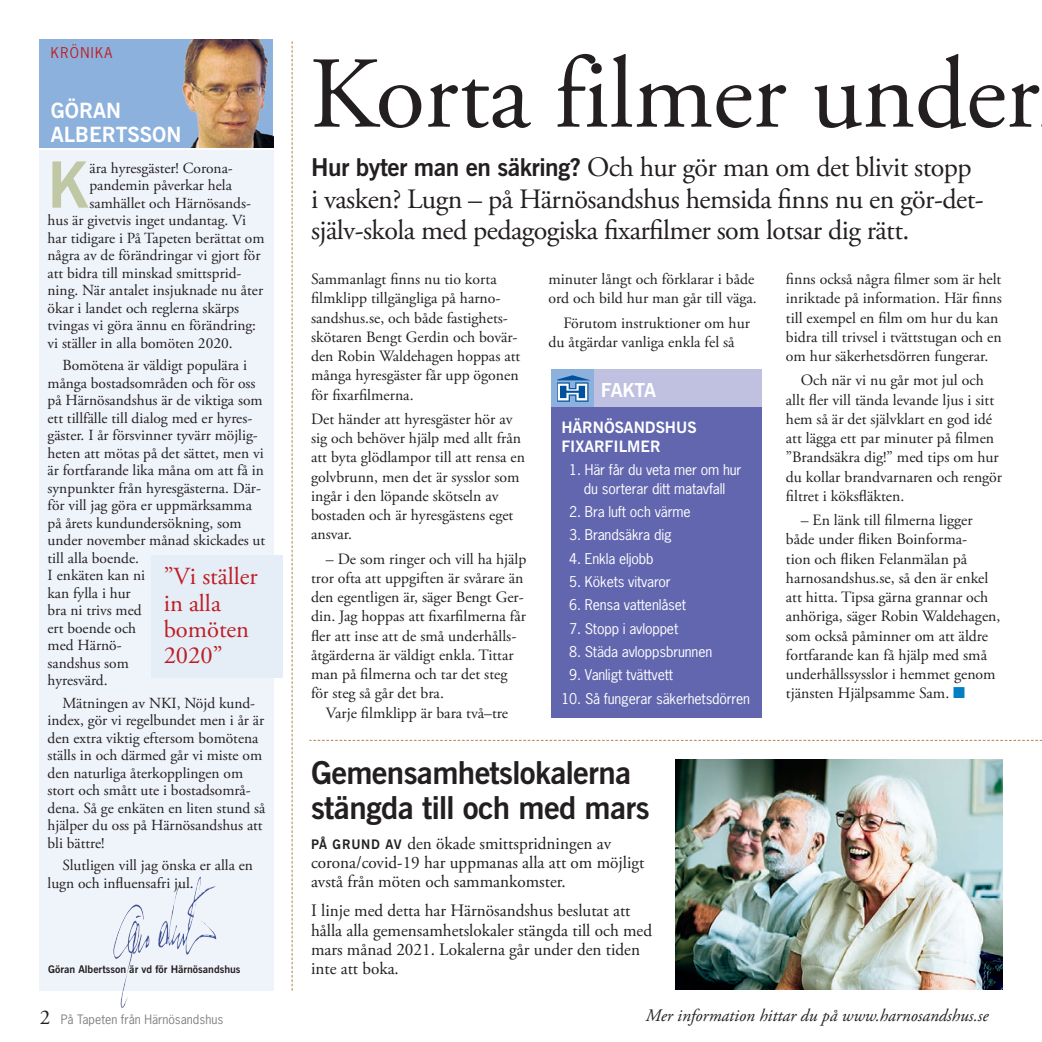
<style>
.page{position:relative;width:1042px;height:1042px;background:#fff}
.page>*{position:absolute;margin:0;border:0;box-sizing:border-box;transform-origin:0 0}
.t1{font:101.5px "Adobe Garamond Pro";letter-spacing:-.005em;color:#231f20}
.t2{font:700 63.52px "News Gothic BT";color:#c0c7a4}
.t3{font:700 31.5px/35px "News Gothic BT";letter-spacing:-.02em;color:#231f20}
.t4{font:28px/31.5px "Adobe Garamond Pro";letter-spacing:-.02em;color:#231f20}
.t5{font:24.5px/26.2px "Adobe Garamond Pro";color:#be1e23}
.t6{font:700 21px/24.5px "News Gothic BT";color:#fff}
.t7{font:700 19.25px "News Gothic BT";letter-spacing:-.04em;color:#fff}
.t8{font:17.5px/19.2px "Adobe Garamond Pro";color:#231f20}
.t9{font:italic 17.5px "Adobe Garamond Pro";color:#231f20}
.t10{font:15.75px/19.2px "Adobe Garamond Pro";color:#231f20}
.t11{font:700 15.75px/18.4px "News Gothic BT";color:#fff}
.t12{font:15.4px/17.5px "Adobe Garamond Pro";color:#231f20}
.t13{font:14px/18.4px "News Gothic";letter-spacing:-.01em;color:#fff;text-align:center}
.t14{font:14px "News Gothic";letter-spacing:.1em;color:#be1e23}
.t15{font:12.25px "News Gothic";color:#808285}
.t16{font:700 10.5px "News Gothic BT";color:#231f20}
.s1{font-family:"News Gothic BT";font-weight:700;font-size:24.5px}
.s2{font-family:"News Gothic BT";font-weight:700;font-size:13.12px}
.s3{color:#027ec3}
.s4{font-family:"Adobe Garamond Pro";font-size:21px;color:#231f20}
</style>
<div class="page">
<div style="left:40px;top:151px;width:234px;height:839px;background:#eff4fa"></div>
<div style="left:40px;top:40px;width:233px;height:108px;background:#8cb1dd"></div>
<img style="left:182px;top:40px;width:91px;height:108px">
<svg style="left:292px;top:41px;width:1px;height:949px"></svg>
<div style="left:151px;top:555px;width:131px;height:122px;background:#e5edf7"></div>
<img style="left:158px;top:884px;width:58px;height:71px">
<svg style="left:309px;top:740px;width:733px;height:1px"></svg>
<div style="left:552px;top:371px;width:210px;height:347px;background:#6166af"></div>
<div style="left:594px;top:369px;width:168px;height:38px;background:#c0c1e0"></div>
<div style="left:551px;top:369px;width:43px;height:38px;background:#8cb1dd"></div>
<svg style="left:557px;top:375px;width:34px;height:27px"></svg>
<img style="left:676px;top:759px;width:326px;height:230px">
<p class="t14" style="left:51px;top:44px;width:63px">KRÖNIKA</p>
<h3 class="t6" style="left:51px;top:98px;width:132px">GÖRAN<br>ALBERTSSON</h3>
<h2 class="t2" style="left:48px;top:146px;width:43px">K</h2>
<p class="t12" style="left:89px;top:160px;width:145px">ära hyresgäster! Corona-</p>
<p class="t12" style="left:89px;top:177px;width:144px">pandemin påverkar hela</p>
<p class="t12" style="left:89px;top:195px;width:163px">samhället och Härnösands-</p>
<p class="t12" style="left:48px;top:212px;width:200px">hus är givetvis inget undantag. Vi</p>
<p class="t12" style="left:48px;top:230px;width:218px">har tidigare i På Tapeten berättat om</p>
<p class="t12" style="left:48px;top:247px;width:214px">några av de förändringar vi gjort för</p>
<p class="t12" style="left:48px;top:265px;width:195px">att bidra till minskad smittsprid-</p>
<p class="t12" style="left:48px;top:282px;width:217px">ning. När antalet insjuknade nu åter</p>
<p class="t12" style="left:48px;top:300px;width:193px">ökar i landet och reglerna skärps</p>
<p class="t12" style="left:48px;top:317px;width:210px">tvingas vi göra ännu en förändring:</p>
<p class="t12" style="left:48px;top:335px;width:187px">vi ställer in alla bomöten 2020.</p>
<p class="t12" style="left:48px;top:357px;width:219px;text-indent:15px">Bomötena är väldigt populära i många bostadsområden och för oss på Härnösandshus är de viktiga som ett tillfälle till dialog med er hyres&shy;gäster. I år försvinner tyvärr möjlig&shy;heten att mötas på det sättet, men vi är fortfarande lika måna om att få in synpunkter från hyresgästerna. Där&shy;för vill jag göra er uppmärksamma på årets kundundersökning, som under november månad skickades ut till alla boende.<br>I enkäten kan ni<br>kan fylla i hur<br>bra ni trivs med<br>ert boende och<br>med Härnö-<br>sandshus som<br>hyresvärd.</p>
<p class="t12" style="left:48px;top:694px;width:219px;text-indent:15px">Mätningen av NKI, Nöjd kund&shy;index, gör vi regelbundet men i år är den extra viktig eftersom bomötena ställs in och därmed går vi miste om den naturliga återkopplingen om stort och smått ute i bostadsområ&shy;dena. Så ge enkäten en liten stund så hjälper du oss på Härnösandshus att bli bättre!</p>
<p class="t12" style="left:48px;top:857px;width:207px;text-indent:15px">Slutligen vill jag önska er alla en lugn och influensafri jul.</p>
<h3 class="t5" style="left:164px;top:564px;width:95px">”Vi ställer in alla bomöten<br>2020”</h3>
<p class="t16" style="left:48px;top:962px;width:194px">Göran Albertsson är vd för Härnösandshus</p>
<h1 class="t1" style="left:309px;top:33px;width:731px">Korta filmer under</h1>
<h3 class="t4" style="left:311px;top:153px;width:674px"><span class="s1">Hur byter man en säkring?</span> Och hur gör man om det blivit stopp i vasken? Lugn – på Härnösandshus hemsida finns nu en gör-det&shy;själv-skola med pedagogiska fixarfilmer som lotsar dig rätt.</h3>
<p class="t10" style="left:311px;top:270px;width:211px">Sammanlagt finns nu tio korta filmklipp tillgängliga på harno&shy;sandshus.se, och både fastighets&shy;skötaren Bengt Gerdin och bovär&shy;den Robin Waldehagen hoppas att många hyresgäster får upp ögonen för fixarfilmerna.</p>
<p class="t10" style="left:311px;top:410px;width:215px">Det händer att hyresgäster hör av sig och behöver hjälp med allt från att byta glödlampor till att rensa en golvbrunn, men det är sysslor som ingår i den löpande skötseln av bostaden och är hyresgästens eget ansvar.</p>
<p class="t10" style="left:311px;top:549px;width:217px;text-indent:15px">– De som ringer och vill ha hjälp tror ofta att uppgiften är svårare än den egentligen är, säger Bengt Ger&shy;din. Jag hoppas att fixarfilmerna får fler att inse att de små underhålls&shy;åtgärderna är väldigt enkla. Tittar man på filmerna och tar det steg för steg så går det bra.</p>
<p class="t10" style="left:326px;top:703px;width:184px">Varje filmklipp är bara två–tre</p>
<p class="t10" style="left:548px;top:270px;width:210px">minuter långt och förklarar i både ord och bild hur man går till väga.</p>
<p class="t10" style="left:548px;top:313px;width:203px;text-indent:15px">Förutom instruktioner om hur du åtgärdar vanliga enkla fel så</p>
<p class="t7" style="left:601px;top:378px;width:57px">FAKTA</p>
<p class="t11" style="left:561px;top:418px;width:137px">HÄRNÖSANDSHUS<br>FIXARFILMER</p>
<p class="t13" style="left:569px;top:460px;width:174px">1. Här får du veta mer om hur du sorterar ditt matavfall</p>
<p class="t13" style="left:569px;top:502px;width:123px">2. Bra luft och värme</p>
<p class="t13" style="left:569px;top:526px;width:104px">3. Brandsäkra dig</p>
<p class="t13" style="left:569px;top:549px;width:86px">4. Enkla eljobb</p>
<p class="t13" style="left:569px;top:572px;width:103px">5. Kökets vitvaror</p>
<p class="t13" style="left:569px;top:596px;width:118px">6. Rensa vattenlåset</p>
<p class="t13" style="left:569px;top:619px;width:111px">7. Stopp i avloppet</p>
<p class="t13" style="left:569px;top:642px;width:145px">8. Städa avloppsbrunnen</p>
<p class="t13" style="left:569px;top:666px;width:105px">9. Vanligt tvättvett</p>
<p class="t13" style="left:561px;top:689px;width:190px">10. Så fungerar säkerhetsdörren</p>
<h3 class="t3" style="left:311px;top:755px;width:340px">Gemensamhetslokalerna stängda till och med mars</h3>
<p class="t8" style="left:311px;top:834px;width:335px"><span class="s2">PÅ GRUND AV</span> den ökade smittspridningen av corona/covid-19 har uppmanas alla att om möjligt avstå från möten och sammankomster.</p>
<p class="t8" style="left:311px;top:902px;width:343px">I linje med detta har Härnösandshus beslutat att hålla alla gemensamhetslokaler stängda till och med mars månad 2021. Lokalerna går under den tiden inte att boka.</p>
<p class="t10" style="left:786px;top:270px;width:218px">finns också några filmer som är helt inriktade på information. Här finns till exempel en film om hur du kan bidra till trivsel i tvättstugan och en om hur säkerhetsdörren fungerar.</p>
<p class="t10" style="left:786px;top:371px;width:218px;text-indent:15px">Och när vi nu går mot jul och allt fler vill tända levande ljus i sitt hem så är det självklart en god idé att lägga ett par minuter på filmen ”Brandsäkra dig!” med tips om hur du kollar brandvarnaren och rengör filtret i köksfläkten.</p>
<p class="t10" style="left:786px;top:511px;width:216px;text-indent:15px">– En länk till filmerna ligger både under fliken Boinforma-<br>tion och fliken Felanmälan på harnosandshus.se, så den är enkel att hitta. Tipsa gärna grannar och anhöriga, säger Robin Waldehagen, som också påminner om att äldre fortfarande kan få hjälp med små underhållssysslor i hemmet genom tjänsten Hjälpsamme Sam. <span class="s3">■</span></p>
<p class="t15" style="left:40px;top:1011px;width:185px"><span class="s4">2</span> På Tapeten från Härnösandshus</p>
<p class="t9" style="left:646px;top:1005px;width:344px">Mer information hittar du på www.harnosandshus.se</p>
</div>
